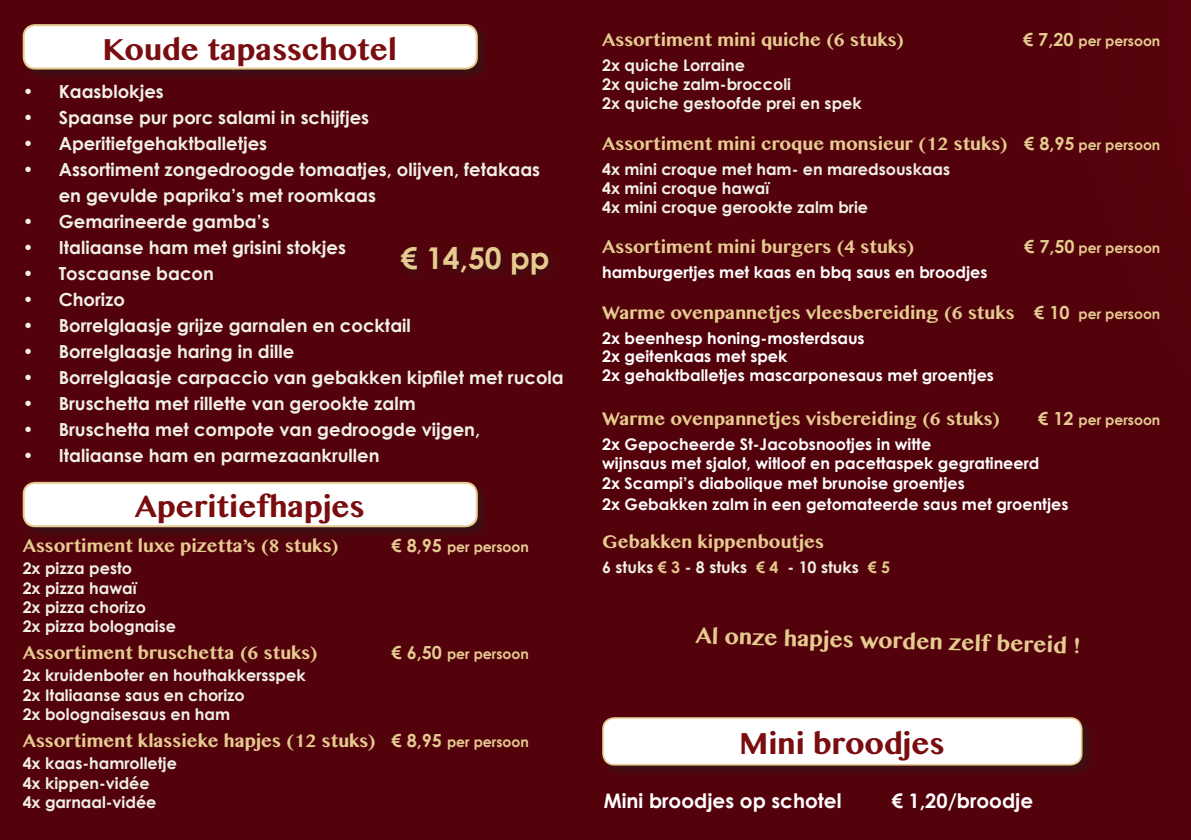
<style>
.page{position:relative;width:1191px;height:840px;background:#fff}
.page>*{position:absolute;margin:0;border:0;box-sizing:border-box;transform-origin:0 0}
.t1{font:700 30px "Myanmar MN";color:#7a0d10}
.t2{font:700 30px "Century Gothic";color:#e5cb90}
.t3{font:700 22px "Myanmar MN";color:#e5cb90}
.t4{font:700 20px "Century Gothic";color:#fff}
.t5{font:700 18px/26px "Century Gothic";color:#f0f0e6}
.t6{font:700 18px "Myanmar MN";color:#e5cb90}
.t7{font:700 16px/19.2px "Century Gothic";color:#f0f0e6}
.t8{font:700 16px/18.8px "Century Gothic";color:#fff}
.t9{font:700 14px "Century Gothic";color:#e5cb90}
.s1{font-size:18px}
.s2{font-family:"Century Gothic"}
.s3{font-family:"Century Gothic";font-size:14px}
.s4{color:#e5cb90}
</style>
<div class="page">
<div style="left:0;top:0;width:1191px;height:839px;background:#53020b"></div>
<div style="left:398px;top:244px;width:159px;height:39px;background:#4f040c"></div>
<div style="left:602px;top:716px;width:492px;height:60px;background:#231f20;opacity:.5"></div>
<div style="left:603px;top:717px;width:478px;height:47px;background:#fff;border-radius:11px"></div>
<div style="left:602px;top:716px;width:480px;height:49px;border:2px solid #e5cb90;border-radius:11px"></div>
<div style="left:22px;top:24px;width:467px;height:57px;background:#231f20;opacity:.5"></div>
<div style="left:24px;top:25px;width:453px;height:43px;background:#fff;border-radius:11px"></div>
<div style="left:23px;top:24px;width:455px;height:45px;border:2px solid #e5cb90;border-radius:11px"></div>
<div style="left:22px;top:481px;width:467px;height:57px;background:#231f20;opacity:.5"></div>
<div style="left:24px;top:482px;width:453px;height:44px;background:#fff;border-radius:11px"></div>
<div style="left:23px;top:481px;width:455px;height:46px;border:2px solid #e5cb90;border-radius:11px"></div>
<h1 class="t1" style="left:103px;top:32px;width:296px">Koude tapasschotel</h1>
<p class="t5" style="left:23px;top:78px;width:143px">• Kaasblokjes</p>
<p class="t5" style="left:23px;top:104px;width:348px">• Spaanse pur porc salami in schijfjes</p>
<p class="t5" style="left:23px;top:130px;width:246px">• Aperitiefgehaktballetjes</p>
<p class="t5" style="left:59px;top:156px;width:483px;text-indent:-36px">• Assortiment zongedroogde tomaatjes, olijven, fetakaas en gevulde paprika’s met roomkaas</p>
<p class="t5" style="left:23px;top:208px;width:248px">• Gemarineerde gamba’s</p>
<p class="t5" style="left:23px;top:234px;width:325px">• Italiaanse ham met grisini stokjes</p>
<p class="t5" style="left:23px;top:260px;width:193px">• Toscaanse bacon</p>
<p class="t5" style="left:23px;top:286px;width:104px">• Chorizo</p>
<p class="t5" style="left:23px;top:312px;width:390px">• Borrelglaasje grijze garnalen en cocktail</p>
<p class="t5" style="left:23px;top:338px;width:273px">• Borrelglaasje haring in dille</p>
<p class="t5" style="left:23px;top:364px;width:542px">• Borrelglaasje carpaccio van gebakken kipfilet met rucola</p>
<p class="t5" style="left:23px;top:390px;width:394px">• Bruschetta met rillette van gerookte zalm</p>
<p class="t5" style="left:23px;top:416px;width:459px">• Bruschetta met compote van gedroogde vijgen,</p>
<p class="t5" style="left:23px;top:442px;width:358px">• Italiaanse ham en parmezaankrullen</p>
<h1 class="t2" style="left:401px;top:235px;width:150px">€ 14,50 pp</h1>
<h1 class="t1" style="left:135px;top:489px;width:231px">Aperitiefhapjes</h1>
<p class="t6" style="left:23px;top:535px;width:318px">Assortiment luxe pizetta’s (8 stuks)</p>
<p class="t9" style="left:391px;top:536px;width:139px"><span class="s1">€ 8,95</span> per persoon</p>
<p class="t7" style="left:23px;top:558px;width:155px">2x pizza pesto<br>2x pizza hawaï<br>2x pizza chorizo<br>2x pizza bolognaise</p>
<p class="t6" style="left:23px;top:642px;width:297px">Assortiment bruschetta (6 stuks)</p>
<p class="t9" style="left:391px;top:643px;width:139px"><span class="s1">€ 6,50</span> per persoon</p>
<p class="t7" style="left:23px;top:665px;width:284px">2x kruidenboter en houthakkersspek<br>2x Italiaanse saus en chorizo<br>2x bolognaisesaus en ham</p>
<p class="t6" style="left:23px;top:730px;width:507px">Assortiment klassieke hapjes (12 stuks) <span class="s2">€ 8,95</span> <span class="s3">per persoon</span></p>
<p class="t7" style="left:23px;top:752px;width:156px">4x kaas-hamrolletje<br>4x kippen-vidée<br>4x garnaal-vidée</p>
<p class="t6" style="left:602px;top:29px;width:304px">Assortiment mini quiche (6 stuks)</p>
<p class="t9" style="left:1023px;top:30px;width:139px"><span class="s1">€ 7,20</span> per persoon</p>
<p class="t7" style="left:602px;top:54px;width:261px">2x quiche Lorraine<br>2x quiche zalm-broccoli<br>2x quiche gestoofde prei en spek</p>
<p class="t6" style="left:602px;top:133px;width:559px">Assortiment mini croque monsieur (12 stuks) <span class="s2">€ 8,95</span> <span class="s3">per persoon</span></p>
<p class="t7" style="left:602px;top:159px;width:349px">4x mini croque met ham- en maredsouskaas<br>4x mini croque hawaï<br>4x mini croque gerookte zalm brie</p>
<p class="t6" style="left:602px;top:236px;width:314px">Assortiment mini burgers (4 stuks)</p>
<p class="t9" style="left:1024px;top:237px;width:138px"><span class="s1">€ 7,50</span> per persoon</p>
<p class="t8" style="left:602px;top:262px;width:387px">hamburgertjes met kaas en bbq saus en broodjes</p>
<p class="t6" style="left:602px;top:302px;width:559px">Warme ovenpannetjes vleesbereiding (6 stuks <span class="s2">€ 10</span> <span class="s3">per persoon</span></p>
<p class="t8" style="left:602px;top:327px;width:393px">2x beenhesp honing-mosterdsaus<br>2x geitenkaas met spek<br>2x gehaktballetjes mascarponesaus met groentjes</p>
<p class="t6" style="left:602px;top:408px;width:400px">Warme ovenpannetjes visbereiding (6 stuks)</p>
<p class="t9" style="left:1038px;top:409px;width:124px"><span class="s1">€ 12</span> per persoon</p>
<p class="t8" style="left:602px;top:433px;width:439px">2x Gepocheerde St-Jacobsnootjes in witte<br>wijnsaus met sjalot, witloof en pacettaspek gegratineerd</p>
<p class="t8" style="left:602px;top:472px;width:468px;line-height:20.6px">2x Scampi’s diabolique met brunoise groentjes<br>2x Gebakken zalm in een getomateerde saus met groentjes</p>
<p class="t6" style="left:602px;top:531px;width:223px">Gebakken kippenboutjes</p>
<p class="t7" style="left:602px;top:556px;width:289px">6 stuks <span class="s4">€ 3</span> - 8 stuks <span class="s4">€ 4</span> - 10 stuks <span class="s4">€ 5</span></p>
<p class="t3" style="left:696px;top:624px;width:387px;rotate:1deg">Al onze hapjes worden zelf bereid !</p>
<h1 class="t1" style="left:739px;top:725px;width:207px">Mini broodjes</h1>
<p class="t4" style="left:604px;top:785px;width:239px">Mini broodjes op schotel</p>
<p class="t4" style="left:891px;top:785px;width:143px">€ 1,20/broodje</p>
</div>
